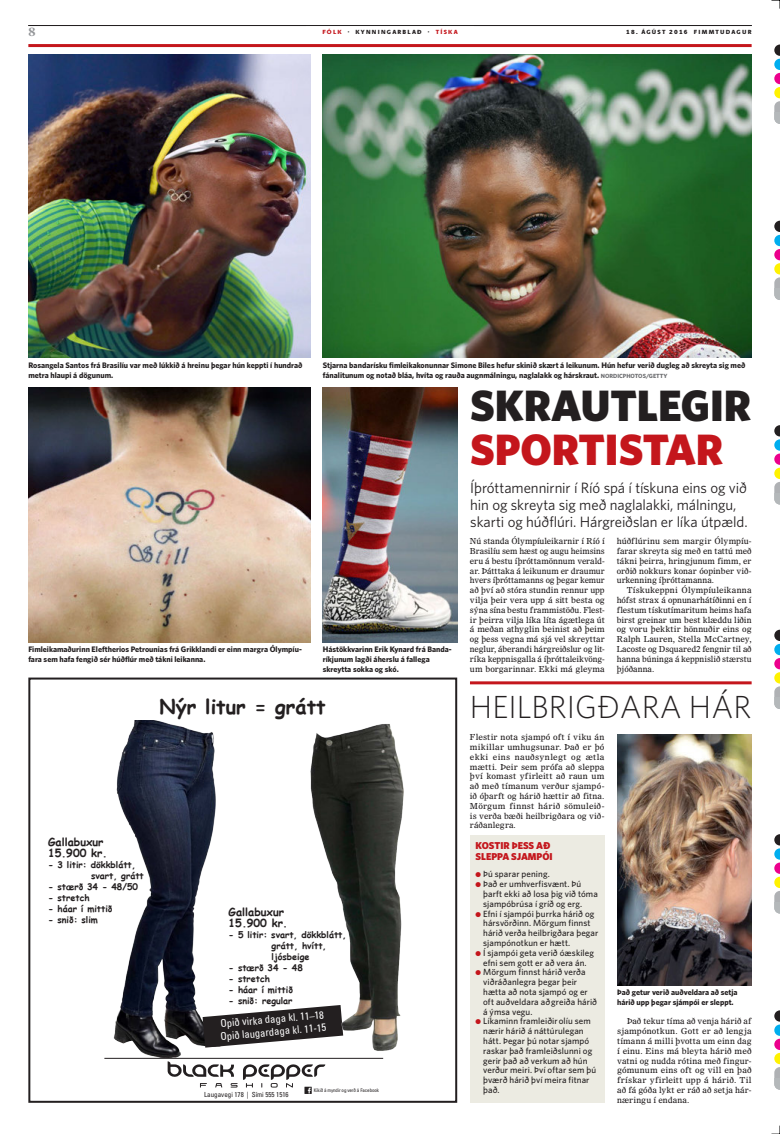
<style>
.page{position:relative;width:780px;height:1134px;background:#fff}
.page>*{position:absolute;margin:0;border:0;box-sizing:border-box;transform-origin:0 0}
.t1{font:900 44px "Whitney HTF";color:#231f20}
.t2{font:900 44px "Whitney HTF";color:#c4161c}
.t3{font:300 32px "Whitney HTF";color:#231f20}
.t4{font:700 20px "Comic Sans MS";color:#231f20}
.t5{font:15px/17px "Whitney HTF";letter-spacing:-.005em;color:#231f20}
.t6{font:800 12px "Berlingske Serif";color:#939598}
.t7{font:700 11px/11px "Comic Sans MS";color:#231f20}
.t8{font:condensed 10.6px/12.7px "A563 F+XGZSRO+Univers LT Std";color:#fff}
.t9{font:900 10px/11px "Whitney HTF";color:#c4161c}
.t10{font:500 9px/9.8px "Whitney HTF";letter-spacing:.01em;color:#231f20}
.t11{font:700 9px/11px "Comic Sans MS";color:#231f20}
.t12{font:8.3px/9.8px "Olympian LT Std";color:#231f20;text-align:justify;scale:.96 1}
.t13{font:8.3px/9.8px "Olympian LT Std";color:#231f20;text-align:justify}
.t14{font:700 8px/9.8px "Whitney HTF";color:#231f20}
.t15{font:condensed 7px "A563 F+XGZSRO+Univers LT Std";color:#231f20}
.t16{font:900 6px "Berlingske Sans";letter-spacing:.205em;color:#231f20}
.t17{font:900 6px "Berlingske Sans";letter-spacing:.205em;color:#c4161c}
.t18{font:condensed 5px "A563 F+XGZSRO+Univers LT Std";letter-spacing:-.02em;color:#231f20}
.s1{color:#c4161c}
.s2{color:#231f20}
.s3{font-size:6px;color:#6d6e71}
</style>
<div class="page">
<svg style="left:774px;top:45px;width:6px;height:68px"></svg>
<div style="left:774px;top:113px;width:6px;height:11px;background:#b4b8ba"></div>
<svg style="left:774px;top:1010px;width:6px;height:68px"></svg>
<div style="left:774px;top:1078px;width:6px;height:12px;background:#b4b8ba"></div>
<svg style="left:774px;top:834px;width:6px;height:68px"></svg>
<div style="left:774px;top:902px;width:6px;height:11px;background:#b4b8ba"></div>
<svg style="left:774px;top:630px;width:6px;height:68px"></svg>
<div style="left:774px;top:698px;width:6px;height:11px;background:#b4b8ba"></div>
<svg style="left:774px;top:425px;width:6px;height:68px"></svg>
<div style="left:774px;top:493px;width:6px;height:11px;background:#b4b8ba"></div>
<svg style="left:774px;top:221px;width:6px;height:68px"></svg>
<div style="left:774px;top:289px;width:6px;height:11px;background:#b4b8ba"></div>
<svg style="left:771px;top:0;width:9px;height:9px"></svg>
<svg style="left:771px;top:1125px;width:9px;height:9px"></svg>
<img style="left:323px;top:54px;width:428px;height:304px">
<img style="left:28px;top:54px;width:282px;height:304px">
<img style="left:28px;top:387px;width:282px;height:255px">
<img style="left:323px;top:387px;width:134px;height:255px">
<hr style="left:104px;top:1058px;width:279px;height:1px;background:#231f20">
<svg style="left:168px;top:1061px;width:157px;height:32px"></svg>
<div style="left:28px;top:677px;width:429px;height:426px;border:2px solid #231f20"></div>
<img style="left:104px;top:720px;width:138px;height:338px">
<svg style="left:202px;top:1005px;width:96px;height:43px"></svg>
<img style="left:298px;top:724px;width:106px;height:327px">
<hr style="left:470px;top:681px;width:281px;height:3px;background:#c4161c">
<div style="left:470px;top:835px;width:134px;height:268px;background:#ecebe2"></div>
<img style="left:617px;top:734px;width:134px;height:251px">
<hr style="left:28px;top:44px;width:723px;height:3px;background:#c4161c">
<hr style="left:28px;top:25px;width:723px;height:1px;background:#231f20">
<h3 class="t6" style="left:28px;top:23px;width:9px">8</h3>
<p class="t17" style="left:313px;top:27px;width:21px">FÓLK</p>
<p class="t16" style="left:322px;top:27px;width:47px"><span class="s1">FÓLK</span> ∙ K∙ YNN</p>
<p class="t17" style="left:404px;top:27px;width:55px"><span class="s2">A ÐA ∙Ð</span> X<span class="s2">∙</span> XXXXXXXTÍSKA</p>
<p class="t16" style="left:626px;top:28px;width:127px">18. ÁGÚST 2016 FIMMTUDAGUR</p>
<p class="t16" style="left:355px;top:27px;width:57px">KYNNI NGI NGARARBLBL</p>
<p class="t14" style="left:28px;top:360px;width:276px">Rosangela Santos frá Brasilíu var með lúkkið á hreinu þegar hún keppti í hundrað metra hlaupi á dögunum.</p>
<p class="t14" style="left:28px;top:644px;width:275px">Fimleikamaðurinn Eleftherios Petrounias frá Grikklandi er einn margra Ólympíu&shy;fara sem hafa fengið sér húðflúr með tákni leikanna.</p>
<p class="t14" style="left:323px;top:360px;width:424px">Stjarna bandarísku fimleikakonunnar Simone Biles hefur skinið skært á leikunum. Hún hefur verið dugleg að skreyta sig með fánalitunum og notað bláa, hvíta og rauða augnmálningu, naglalakk og hárskraut. <span class="s3">NORDICPHOTOs/GETTY</span></p>
<p class="t14" style="left:323px;top:644px;width:130px">Hástökkvarinn Erik Kynard frá Banda&shy;ríkjunum lagði áherslu á fallega skreytta sokka og skó.</p>
<h1 class="t1" style="left:470px;top:379px;width:282px">SKRAUTLEGIR</h1>
<h1 class="t2" style="left:470px;top:423px;width:254px">SPORTISTAR</h1>
<h3 class="t5" style="left:470px;top:479px;width:279px">Íþróttamennirnir í Ríó spá í tískuna eins og við hin og skreyta sig með naglalakki, málningu, skarti og húðflúri. Hárgreiðslan er líka útpæld.</h3>
<p class="t12" style="left:470px;top:536px;width:142px">Nú standa Ólympíuleikarnir í Ríó í Brasilíu sem hæst og augu heimsins eru á bestu íþróttamönnum verald&shy;ar. Þátttaka á leikunum er draumur hvers íþróttamanns og þegar kemur að því að stóra stundin rennur upp vilja þeir vera upp á sitt besta og sýna sína bestu frammistöðu. Flest&shy;ir þeirra vilja líka líta ágætlega út á meðan athyglin beinist að þeim og þess vegna má sjá vel skreyttar neglur, áberandi hárgreiðslur og lit&shy;ríka keppnisgalla á íþróttaleikvöng&shy;um borgarinnar. Ekki má gleyma</p>
<p class="t13" style="left:616px;top:536px;width:136px">húðflúrinu sem margir Ólympíu&shy;farar skreyta sig með en tattú með tákni þeirra, hringjunum fimm, er orðið nokkurs konar óopinber við&shy;urkenning íþróttamanna.</p>
<p class="t13" style="left:616px;top:585px;width:136px;text-indent:10px">Tískukeppni Ólympíuleikanna hófst strax á opnunarhátíðinni en í flestum tískutímaritum heims hafa birst greinar um best klæddu liðin og voru þekktir hönnuðir eins og Ralph Lauren, Stella McCartney, Lacoste og Dsquared2 fengnir til að hanna búninga á keppnislið stærstu þjóðanna.</p>
<h3 class="t4" style="left:160px;top:691px;width:167px">Nýr litur = grátt</h3>
<h3 class="t7" style="left:48px;top:836px;width:61px">Gallabuxur<br>15.900 kr.</h3>
<p class="t11" style="left:91px;top:859px;width:54px;text-indent:-43px">- 3 litir: dökkblátt, svart, grátt</p>
<p class="t11" style="left:48px;top:881px;width:91px">- stærð 34 - 48/50</p>
<p class="t11" style="left:48px;top:892px;width:43px">- stretch</p>
<p class="t11" style="left:48px;top:903px;width:66px">- háar í mittið</p>
<p class="t11" style="left:48px;top:914px;width:51px">- snið: slim</p>
<h3 class="t7" style="left:228px;top:906px;width:61px">Gallabuxur<br>15.900 kr.</h3>
<p class="t11" style="left:271px;top:929px;width:76px;text-indent:-43px">- 5 litir: svart, dökkblátt, grátt, hvítt, ljósbeige</p>
<p class="t11" style="left:228px;top:962px;width:76px">- stærð 34 - 48</p>
<p class="t11" style="left:228px;top:973px;width:43px">- stretch</p>
<p class="t11" style="left:228px;top:984px;width:66px">- háar í mittið</p>
<p class="t11" style="left:228px;top:995px;width:65px">- snið: regular</p>
<p class="t8" style="left:219px;top:1017px;width:108px;rotate:-5deg">Opið virka daga kl. 11–18<br>Opið laugardaga kl. 11-15</p>
<p class="t15" style="left:204px;top:1090px;width:86px">Laugavegi 178 | Sími 555 1516</p>
<p class="t18" style="left:314px;top:1087px;width:67px">Kíkið á myndir og verð á Facebook</p>
<h2 class="t3" style="left:470px;top:688px;width:283px">HEILBRIGÐARA HÁR</h2>
<p class="t13" style="left:470px;top:732px;width:136px">Flestir nota sjampó oft í viku án mikillar umhugsunar. Það er þó ekki eins nauðsynlegt og ætla mætti. Þeir sem prófa að sleppa því komast yfirleitt að raun um að með tímanum verður sjampó&shy;ið óþarft og hárið hættir að fitna.<br>Mörgum finnst hárið sömuleið&shy;is verða bæði heilbrigðara og við&shy;ráðanlegra.</p>
<p class="t9" style="left:475px;top:839px;width:79px">KOSTIR ÞESS AÐ<br>SLEPPA SJAMPÓI</p>
<p class="t10" style="left:475px;top:869px;width:76px"><span class="s1">●</span> Þú sparar pening.</p>
<p class="t10" style="left:483px;top:879px;width:116px;text-indent:-8px"><span class="s1">●</span> Það er umhverfisvænt. Þú þarft ekki að losa þig við tóma sjampóbrúsa í gríð og erg.</p>
<p class="t10" style="left:483px;top:908px;width:117px;text-indent:-8px"><span class="s1">●</span> Efni í sjampói þurrka hárið og hársvörðinn. Mörgum finnst hárið verða heilbrigðara þegar sjampónotkun er hætt.</p>
<p class="t10" style="left:475px;top:947px;width:120px;text-align:center"><span class="s1">●</span> Í sjampói geta verið óæskileg efni sem gott er að vera án.</p>
<p class="t10" style="left:483px;top:967px;width:115px;text-indent:-8px"><span class="s1">●</span> Mörgum finnst hárið verða viðráðanlegra þegar þeir hætta að nota sjampó og er oft auðveldara að greiða hárið á ýmsa vegu.</p>
<p class="t10" style="left:483px;top:1016px;width:114px;text-indent:-8px"><span class="s1">●</span> Líkaminn framleiðir olíu sem nærir hárið á náttúrulegan hátt. Þegar þú notar sjampó raskar það framleiðslunni og gerir það að verkum að hún verður meiri. Því oftar sem þú þværð hárið því meira fitnar það.</p>
<p class="t14" style="left:617px;top:987px;width:122px">Það getur verið auðveldara að setja hárið upp þegar sjámpói er sleppt.</p>
<p class="t12" style="left:617px;top:1016px;width:141px;text-indent:10px">Það tekur tíma að venja hárið af sjampónotkun. Gott er að lengja tímann á milli þvotta um einn dag í einu. Eins má bleyta hárið með vatni og nudda rótina með fingur&shy;gómunum eins oft og vill en það frískar yfirleitt upp á hárið. Til að fá góða lykt er ráð að setja hár&shy;næringu í endana.</p>
</div>
